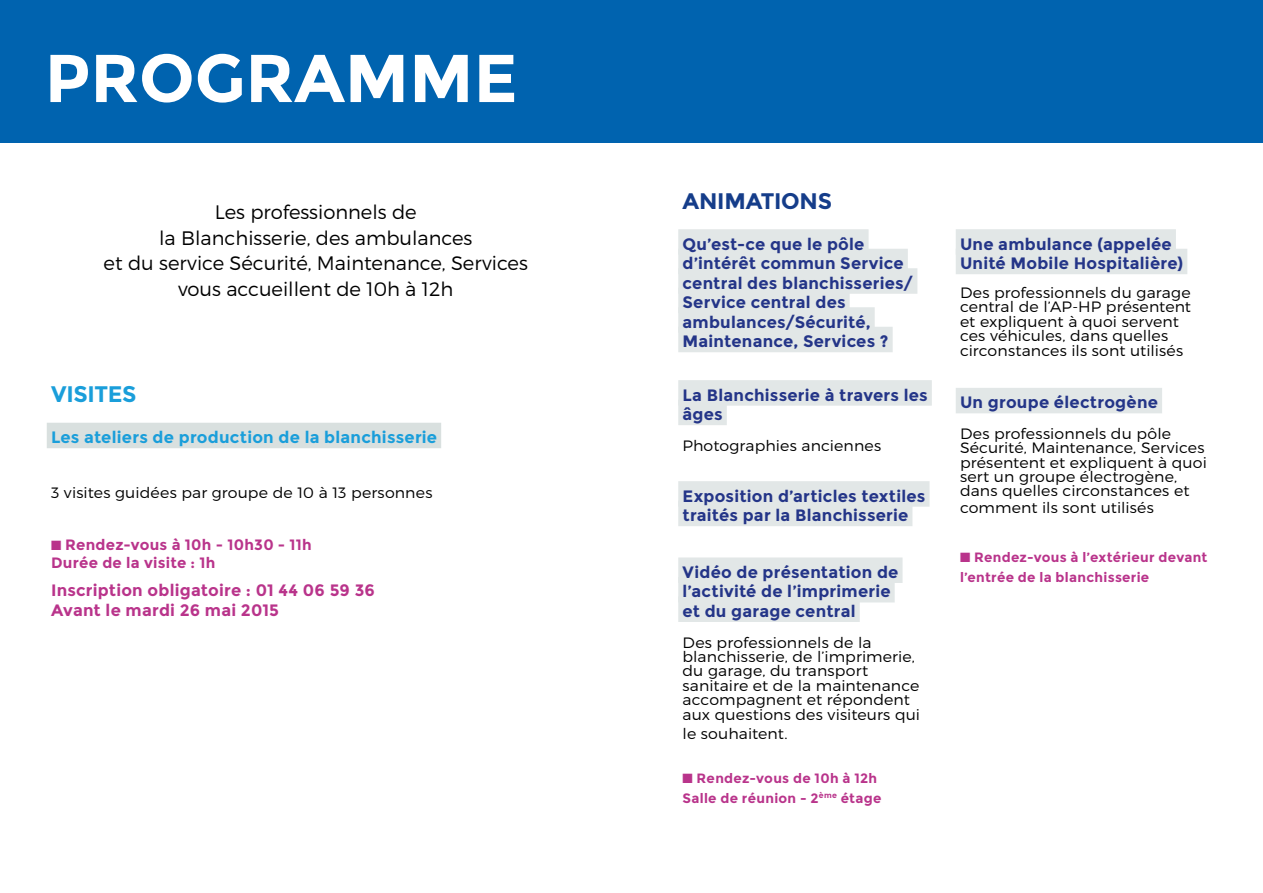
<style>
.page{position:relative;width:1263px;height:893px;background:#fff}
.page>*{position:absolute;margin:0;border:0;box-sizing:border-box;transform-origin:0 0}
.t1{font:700 67.5px "Montserrat";color:#fff}
.t2{font:700 22.5px "Montserrat";letter-spacing:-.01em;color:#153d8a}
.t3{font:700 22.5px "Montserrat";letter-spacing:-.01em;color:#1a9eda}
.t4{font:300 19.5px/25.5px "Montserrat";color:#000;text-align:center}
.t5{font:700 16.5px/19.5px "Montserrat";letter-spacing:.015em;color:#243588}
.t6{font:700 16.5px/19.8px "Montserrat";letter-spacing:.015em;color:#b9348b}
.t7{font:700 16.5px "Montserrat";letter-spacing:.015em;color:#1a9eda}
.t8{font:300 15px/14.4px "Montserrat";letter-spacing:.005em;color:#000;scale:1.05 1}
.t9{font:700 15px/18px "Montserrat";letter-spacing:.02em;color:#b9348b}
.t10{font:700 13.5px/19.5px "Montserrat";letter-spacing:.025em;color:#b9348b}
</style>
<div class="page">
<div style="left:0;top:0;width:1263px;height:142px;background:#0063af"></div>
<div style="left:47px;top:423px;width:394px;height:25px;background:#d9e0df"></div>
<div style="left:678px;top:229px;width:190px;height:26px;background:#e2e7e7"></div>
<div style="left:678px;top:249px;width:230px;height:25px;background:#e2e7e7"></div>
<div style="left:678px;top:268px;width:239px;height:26px;background:#e2e7e7"></div>
<div style="left:678px;top:288px;width:172px;height:25px;background:#e2e7e7"></div>
<div style="left:678px;top:307px;width:197px;height:26px;background:#e2e7e7"></div>
<div style="left:678px;top:327px;width:215px;height:25px;background:#e2e7e7"></div>
<div style="left:678px;top:380px;width:254px;height:26px;background:#e2e7e7"></div>
<div style="left:678px;top:400px;width:49px;height:25px;background:#e2e7e7"></div>
<div style="left:678px;top:481px;width:251px;height:26px;background:#e2e7e7"></div>
<div style="left:678px;top:501px;width:234px;height:25px;background:#e2e7e7"></div>
<div style="left:678px;top:557px;width:224px;height:26px;background:#e2e7e7"></div>
<div style="left:678px;top:577px;width:217px;height:25px;background:#e2e7e7"></div>
<div style="left:678px;top:596px;width:182px;height:26px;background:#e2e7e7"></div>
<div style="left:956px;top:229px;width:220px;height:26px;background:#e2e7e7"></div>
<div style="left:956px;top:249px;width:231px;height:25px;background:#e2e7e7"></div>
<div style="left:956px;top:388px;width:206px;height:25px;background:#e2e7e7"></div>
<h1 class="t1" style="left:45px;top:38px;width:474px">PROGRAMME</h1>
<h3 class="t4" style="left:104px;top:199px;width:426px">Les professionnels de<br>la Blanchisserie, des ambulances<br>et du service Sécurité, Maintenance, Services vous accueillent de 10h à 12h</h3>
<h2 class="t3" style="left:51px;top:381px;width:87px">VISITES</h2>
<p class="t7" style="left:51px;top:427px;width:388px">Les ateliers de production de la blanchisserie</p>
<p class="t8" style="left:51px;top:486px;width:365px">3 visites guidées par groupe de 10 à 13 personnes</p>
<p class="t9" style="left:51px;top:535px;width:262px">■ Rendez-vous à 10h - 10h30 - 11h<br>Durée de la visite : 1h</p>
<p class="t6" style="left:51px;top:580px;width:325px">Inscription obligatoire : 01 44 06 59 36<br>Avant le mardi 26 mai 2015</p>
<h2 class="t2" style="left:682px;top:188px;width:151px">ANIMATIONS</h2>
<p class="t5" style="left:682px;top:234px;width:232px">Qu’est-ce que le pôle d’intérêt commun Service central des blanchisseries/<br>Service central des ambulances/Sécurité,<br>Maintenance, Services ?</p>
<p class="t5" style="left:682px;top:385px;width:247px">La Blanchisserie à travers les âges</p>
<p class="t8" style="left:682px;top:438px;width:191px">Photographies anciennes</p>
<p class="t5" style="left:682px;top:486px;width:244px">Exposition d’articles textiles traités par la Blanchisserie</p>
<p class="t5" style="left:682px;top:562px;width:217px">Vidéo de présentation de l’activité de l’imprimerie et du garage central</p>
<p class="t8" style="left:682px;top:635px;width:228px">Des professionnels de la blanchisserie, de l’imprimerie, du garage, du transport sanitaire et de la maintenance accompagnent et répondent aux questions des visiteurs qui</p>
<p class="t8" style="left:682px;top:726px;width:101px">le souhaitent.</p>
<p class="t10" style="left:682px;top:769px;width:201px">■ Rendez-vous de 10h à 12h<br>Salle de réunion - 2<sup>ème</sup> étage</p>
<p class="t5" style="left:960px;top:234px;width:225px">Une ambulance (appelée<br>Unité Mobile Hospitalière)</p>
<p class="t8" style="left:960px;top:285px;width:222px">Des professionnels du garage central de l’AP-HP présentent et expliquent à quoi servent ces véhicules, dans quelles circonstances ils sont utilisés</p>
<p class="t5" style="left:960px;top:393px;width:199px">Un groupe électrogène</p>
<p class="t8" style="left:960px;top:426px;width:237px">Des professionnels du pôle<br>Sécurité, Maintenance, Services présentent et expliquent à quoi sert un groupe électrogène, dans quelles circonstances et</p>
<p class="t8" style="left:960px;top:500px;width:186px">comment ils sont utilisés</p>
<p class="t10" style="left:960px;top:548px;width:249px">■ Rendez-vous à l’extérieur devant l’entrée de la blanchisserie</p>
</div>
